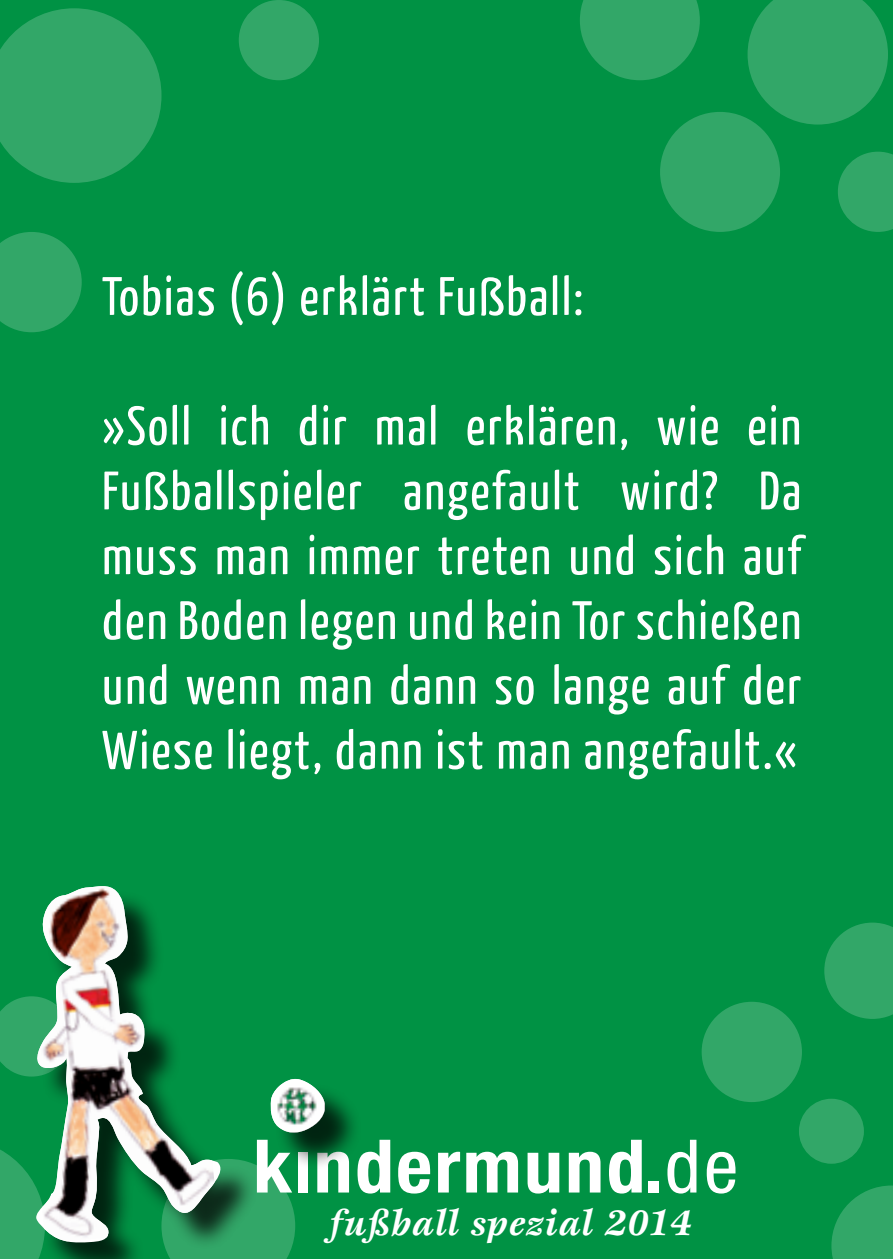
<style>
.page{position:relative;width:893px;height:1259px;background:#009244}
.page>*{position:absolute;margin:0;border:0;box-sizing:border-box;transform-origin:0 0}
.t1{font:700 condensed 73.8px "Helvetica Neue";letter-spacing:.03em;color:#fff;scale:1.05 1}
.t2{font:54px/64.8px "Yanone Kaffeesatz";letter-spacing:.04em;color:#fff;text-align:justify}
.t3{font:italic 700 37.2px "Esprit";letter-spacing:.02em;color:#fff}
.s1{font-size:55.2px}
.s2{font-weight:400}
</style>
<div class="page">
<svg style="left:580px;top:0;width:120px;height:80px"></svg>
<div style="left:660px;top:112px;width:120px;height:120px;background:#32a768;border-radius:50%"></div>
<svg style="left:0;top:8px;width:162px;height:175px"></svg>
<svg style="left:747px;top:0;width:141px;height:125px"></svg>
<svg style="left:0;top:232px;width:82px;height:100px"></svg>
<div style="left:239px;top:0;width:80px;height:80px;background:#32a768;border-radius:50%"></div>
<svg style="left:838px;top:152px;width:55px;height:80px"></svg>
<svg style="left:0;top:1150px;width:42px;height:109px;background:#2ca463"></svg>
<svg style="left:831px;top:1185px;width:62px;height:74px"></svg>
<svg style="left:824px;top:922px;width:69px;height:97px"></svg>
<svg style="left:258px;top:1166px;width:37px;height:93px"></svg>
<div style="left:702px;top:1001px;width:100px;height:101px;background:#32a768;border-radius:50%"></div>
<svg style="left:0;top:996px;width:32px;height:80px;background:#2ca463"></svg>
<div style="left:799px;top:1098px;width:65px;height:65px;background:#32a768;border-radius:50%"></div>
<div style="left:275px;top:1082px;width:88px;height:88px;background:#000;opacity:.75"></div>
<div style="left:275px;top:1082px;width:53px;height:54px;background:#000;opacity:.75"></div>
<img style="left:271px;top:1079px;width:54px;height:53px">
<div style="left:42px;top:889px;width:216px;height:370px;background:#000;opacity:.75"></div>
<svg style="left:32px;top:889px;width:196px;height:354px"></svg>
<img style="left:32px;top:886px;width:182px;height:355px">
<p class="t2" style="left:102px;top:262px;width:483px">Tobias (6) erklärt Fußball:</p>
<p class="t2" style="left:102px;top:391px;width:701px">»Soll ich dir mal erklären, wie ein Fußballspieler angefault wird? Da muss man immer treten und sich auf den Boden legen und kein Tor schießen und wenn man dann so lange auf der Wiese liegt, dann ist man angefault.«</p>
<h1 class="t1" style="left:253px;top:1121px;width:464px">k<span class="s1">|</span>ndermund.<span class="s2">de</span></h1>
<p class="t3" style="left:329px;top:1200px;width:363px">fußball spezial 2014</p>
</div>
